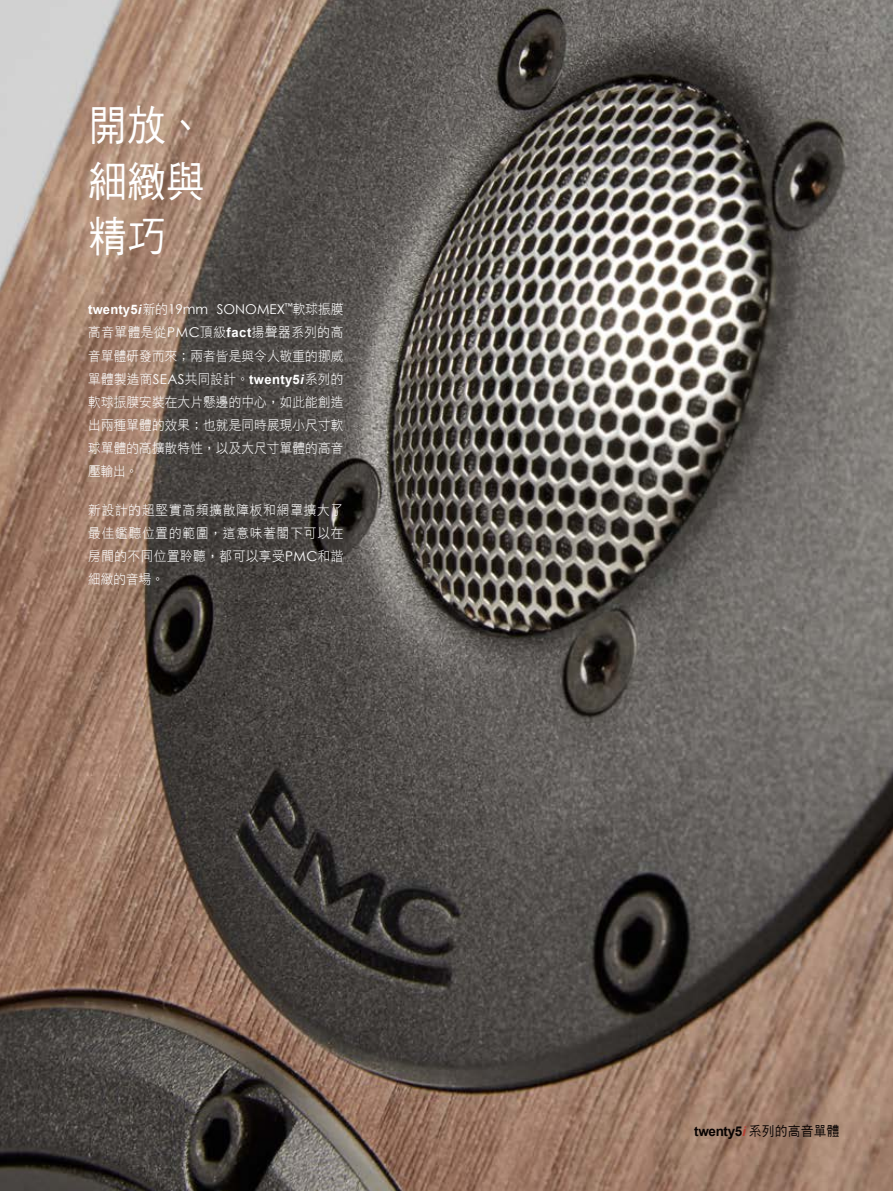
<style>
.page{position:relative;width:893px;height:1191px;background:#fff}
.page>*{position:absolute;margin:0;border:0;box-sizing:border-box;transform-origin:0 0}
.t1{font:42px "DF Hei W5 WINP BF";letter-spacing:.01em;color:#fff;scale:.92 1}
.t2{font:13.5px/23.1px "DF Hei Lt HKP BF";letter-spacing:.015em;color:#fff;text-align:justify;scale:.93 1}
.t3{font:700 13.5px "Arial";letter-spacing:-.025em;color:#080302}
.s1{font-family:"Arial";font-weight:700;font-size:13.05px}
.s2{font-family:"Arial";font-weight:700;font-style:italic;font-size:13.05px}
.s3{font-family:"Century Gothic"}
.s4{font-style:italic;color:#b73f33}
.s5{font-family:"DF Hei W5 WINP BF";font-weight:400}
</style>
<div class="page">
<img style="left:0;top:0;width:893px;height:1191px">
<p class="t1" style="left:88px;top:105px;width:128px">開放、</p>
<p class="t1" style="left:88px;top:160px;width:128px">細緻與</p>
<p class="t1" style="left:88px;top:216px;width:86px">精巧</p>
<p class="t2" style="left:88px;top:298px;width:276px"><span class="s1">twenty5</span><span class="s2">i</span>新的<span class="s3">19mm SONOMEX</span><sup>™</sup>軟球振膜高音單體是從<span class="s3">PMC</span>頂級<span class="s1">fact</span>揚聲器系列的高音單體研發而來；兩者皆是與令人敬重的挪威單體製造商<span class="s3">SEAS</span>共同設計。<span class="s1">twenty5</span><span class="s2">i</span>系列的軟球振膜安裝在大片懸邊的中心，如此能創造出兩種單體的效果；也就是同時展現小尺寸軟球單體的高擴散特性，以及大尺寸單體的高音壓輸出。</p>
<p class="t2" style="left:88px;top:498px;width:276px">新設計的超堅實高頻擴散障板和網罩擴大了最佳鑑聽位置的範圍，這意味著閣下可以在房間的不同位置聆聽，都可以享受<span class="s3">PMC</span>和諧細緻的音場。</p>
<p class="t3" style="left:694px;top:1122px;width:147px">twenty5<span class="s4">i</span> <span class="s5">系列的高音單體</span></p>
</div>
